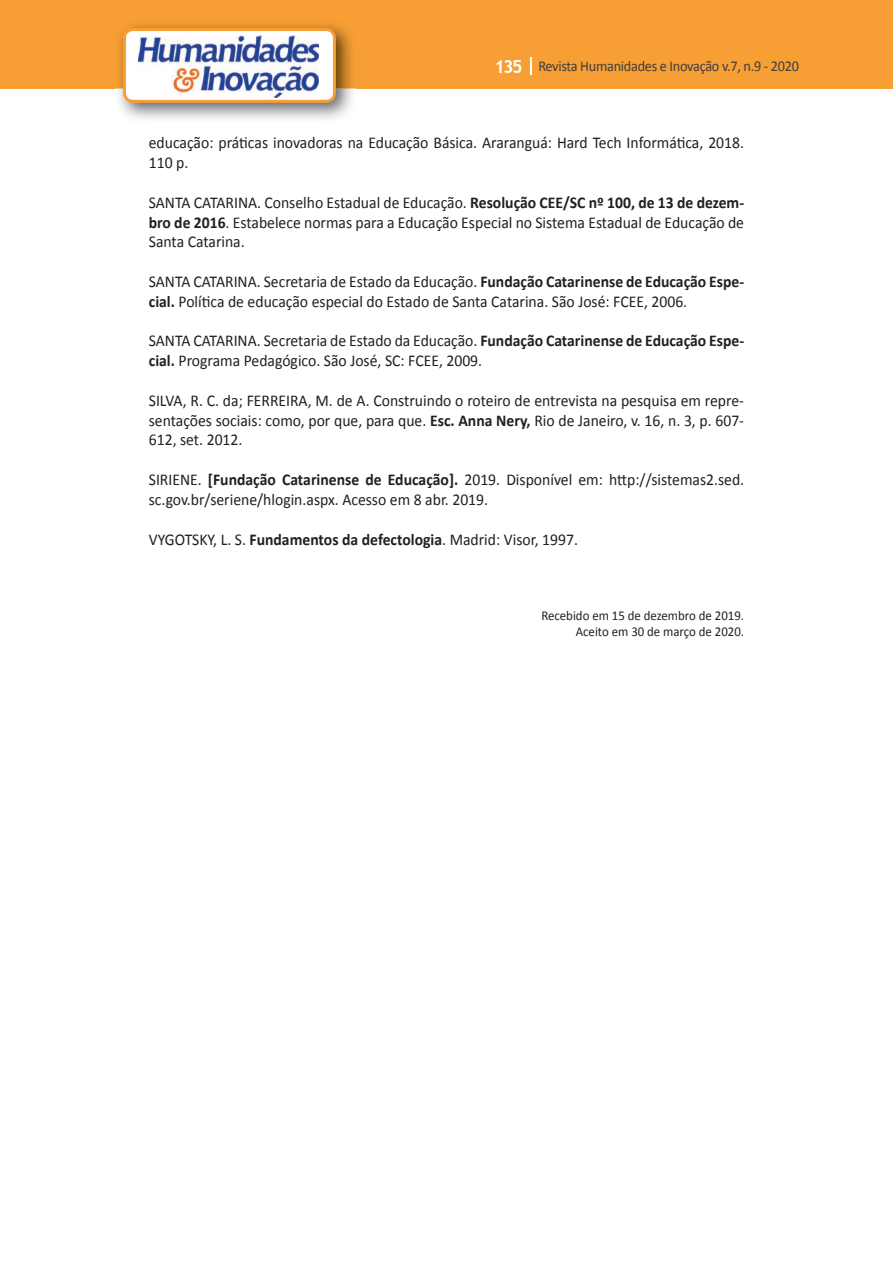
<style>
.page{position:relative;width:893px;height:1263px;background:#fff}
.page>*{position:absolute;margin:0;border:0;box-sizing:border-box;transform-origin:0 0}
.t1{font:16.5px/19.8px "Calibri";color:#231f20;scale:.95 1}
.t2{font:15px "Calibri";letter-spacing:-.02em;color:#3e3e3f;scale:.95 1}
.t3{font:13.5px/16.2px "Calibri";color:#231f20;text-align:right;scale:.95 1}
.s1{font-family:"Trebuchet MS";font-weight:700;font-size:18px;color:#fff}
.s2{font-weight:700}
</style>
<div class="page">
<div style="left:0;top:0;width:893px;height:88px;background:#f79e34"></div>
<svg style="left:530px;top:57px;width:2px;height:18px"></svg>
<img style="left:115px;top:24px;width:241px;height:95px">
<svg style="left:123px;top:28px;width:213px;height:75px"></svg>
<p class="t2" style="left:495px;top:57px;width:322px"><span class="s1">135</span> Revista Humanidades e Inovação v.7, n.9 - 2020</p>
<p class="t1" style="left:149px;top:133px;width:628px">educação: práticas inovadoras na Educação Básica. Araranguá: Hard Tech Informática, 2018.<br>110 p.</p>
<p class="t1" style="left:149px;top:193px;width:628px;text-align:justify">SANTA CATARINA. Conselho Estadual de Educação. <span class="s2">Resolução CEE/SC nº 100, de 13 de dezem&shy;bro de 2016</span>. Estabelece normas para a Educação Especial no Sistema Estadual de Educação de Santa Catarina.</p>
<p class="t1" style="left:149px;top:272px;width:628px">SANTA CATARINA. Secretaria de Estado da Educação. <span class="s2">Fundação Catarinense de Educação Espe&shy;cial.</span> Política de educação especial do Estado de Santa Catarina. São José: FCEE, 2006.</p>
<p class="t1" style="left:149px;top:331px;width:628px">SANTA CATARINA. Secretaria de Estado da Educação. <span class="s2">Fundação Catarinense de Educação Espe&shy;cial.</span> Programa Pedagógico. São José, SC: FCEE, 2009.</p>
<p class="t1" style="left:149px;top:391px;width:628px;text-align:justify">SILVA, R. C. da; FERREIRA, M. de A. Construindo o roteiro de entrevista na pesquisa em repre&shy;sentações sociais: como, por que, para que. <span class="s2">Esc. Anna Nery,</span> Rio de Janeiro, v. 16, n. 3, p. 607- 612, set. 2012.</p>
<p class="t1" style="left:149px;top:470px;width:628px">SIRIENE. <span class="s2">[Fundação Catarinense de Educação].</span> 2019. Disponível em: http://sistemas2.sed. sc.gov.br/seriene/hlogin.aspx. Acesso em 8 abr. 2019.</p>
<p class="t1" style="left:149px;top:529px;width:453px">VYGOTSKY, L. S. <span class="s2">Fundamentos da defectologia</span>. Madrid: Visor, 1997.</p>
<p class="t3" style="left:541px;top:608px;width:215px">Recebido em 15 de dezembro de 2019.<br>Aceito em 30 de março de 2020.</p>
</div>
